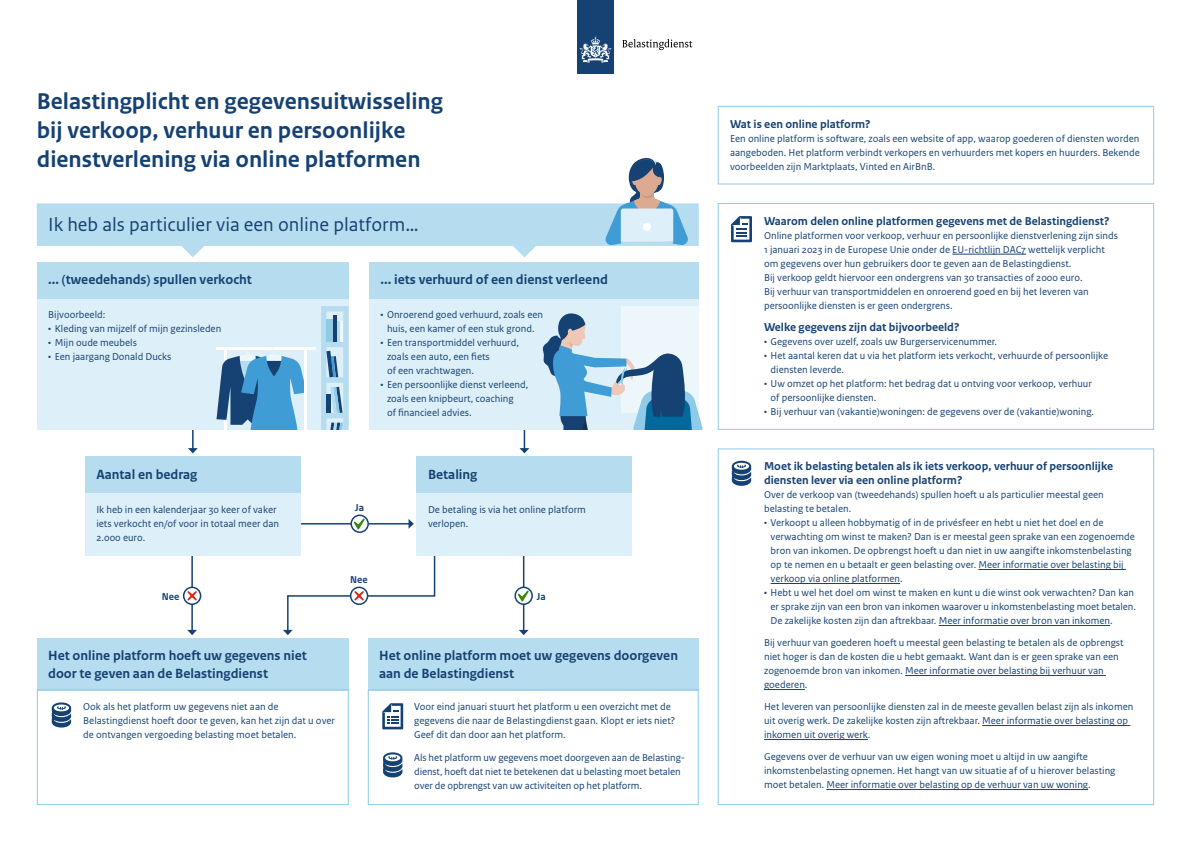
<style>
.page{position:relative;width:1191px;height:842px;background:#fff}
.page>*{position:absolute;margin:0;border:0;box-sizing:border-box;transform-origin:0 0}
.H1_Kop{font:700 24px/28.8px "Rijksoverheid Sans Text";color:#154273}
.t1{font:20px "Rijksoverheid Sans Text";color:#154273}
.H2_kop_nw{font:700 14px/18.5px "Rijksoverheid Sans Text";color:#154273}
.H2_kop_nw-2{font:700 12px/14px "Rijksoverheid Sans Text";color:#154273}
.Bodytekst{font:10.5px/14px "Rijksoverheid Sans Text";color:#154273}
.t2{font:700 10.5px "Rijksoverheid Sans Text";color:#154273}
</style>
<div class="page">
<hr style="left:523px;top:546px;width:1px;height:85px;background:#154273">
<svg style="left:519px;top:630px;width:9px;height:5px"></svg>
<hr style="left:191px;top:546px;width:2px;height:85px;background:#154273">
<svg style="left:187px;top:630px;width:10px;height:5px"></svg>
<svg style="left:37px;top:158px;width:662px;height:88px"></svg>
<svg style="left:52px;top:702px;width:19px;height:25px"></svg>
<svg style="left:383px;top:752px;width:19px;height:25px"></svg>
<svg style="left:382px;top:703px;width:21px;height:26px"></svg>
<svg style="left:731px;top:216px;width:21px;height:26px"></svg>
<svg style="left:732px;top:461px;width:19px;height:25px"></svg>
<div style="left:577px;top:0;width:36px;height:73px;background:#154273"></div>
<svg style="left:579px;top:36px;width:32px;height:27px"></svg>
<svg style="left:622px;top:39px;width:70px;height:11px"></svg>
<img style="left:38px;top:204px;width:662px;height:423px">
<div style="left:37px;top:638px;width:312px;height:52px;background:#b6ddef"></div>
<div style="left:37px;top:689px;width:312px;height:116px;border:1px solid #8fcae7"></div>
<div style="left:368px;top:638px;width:331px;height:52px;background:#b6ddef"></div>
<div style="left:368px;top:689px;width:331px;height:116px;border:1px solid #8fcae7"></div>
<div style="left:717px;top:106px;width:437px;height:78px;border:1px solid #8fcae7"></div>
<hr style="left:952px;top:254px;width:74px;height:1px;background:#154273">
<div style="left:717px;top:203px;width:437px;height:227px;border:1px solid #8fcae7"></div>
<hr style="left:978px;top:569px;width:147px;height:1px;background:#154273">
<hr style="left:770px;top:583px;width:130px;height:1px;background:#154273">
<hr style="left:938px;top:625px;width:172px;height:1px;background:#154273">
<hr style="left:905px;top:675px;width:201px;height:1px;background:#154273">
<hr style="left:764px;top:689px;width:41px;height:1px;background:#154273">
<hr style="left:982px;top:725px;width:148px;height:1px;background:#154273">
<hr style="left:764px;top:739px;width:104px;height:1px;background:#154273">
<hr style="left:826px;top:789px;width:262px;height:1px;background:#154273">
<div style="left:717px;top:448px;width:437px;height:357px;border:1px solid #8fcae7"></div>
<h1 class="H1_Kop" style="left:37px;top:88px;width:407px">Belastingplicht en gegevensuitwisseling bij verkoop, verhuur en persoonlijke dienstverlening via online platformen</h1>
<h2 class="t1" style="left:48px;top:213px;width:372px">Ik heb als particulier via een online platform…</h2>
<h3 class="H2_kop_nw" style="left:48px;top:271px;width:205px">... (tweedehands) spullen verkocht</h3>
<p class="Bodytekst" style="left:48px;top:308px;width:59px">Bijvoorbeeld:</p>
<p class="Bodytekst" style="left:48px;top:322px;width:175px">• Kleding van mijzelf of mijn gezinsleden</p>
<p class="Bodytekst" style="left:48px;top:336px;width:90px">• Mijn oude meubels</p>
<p class="Bodytekst" style="left:48px;top:350px;width:125px">• Een jaargang Donald Ducks</p>
<h3 class="H2_kop_nw" style="left:380px;top:271px;width:229px">... iets verhuurd of een dienst verleend</h3>
<p class="Bodytekst" style="left:380px;top:308px;width:164px;text-align:center">• Onroerend goed verhuurd, zoals een huis, een kamer of een stuk grond.</p>
<p class="Bodytekst" style="left:387px;top:336px;width:133px;text-indent:-7px">• Een transportmiddel verhuurd, zoals een auto, een fiets<br>of een vrachtwagen.</p>
<p class="Bodytekst" style="left:387px;top:378px;width:143px;text-indent:-7px">• Een persoonlijke dienst verleend, zoals een knipbeurt, coaching<br>of financieel advies.</p>
<h3 class="H2_kop_nw" style="left:96px;top:465px;width:103px">Aantal en bedrag</h3>
<h3 class="H2_kop_nw" style="left:428px;top:465px;width:51px">Betaling</h3>
<p class="Bodytekst" style="left:96px;top:503px;width:184px">Ik heb in een kalenderjaar 30 keer of vaker iets verkocht en/of voor in totaal meer dan<br>2.000 euro.</p>
<p class="t2" style="left:162px;top:591px;width:19px">Nee</p>
<p class="t2" style="left:355px;top:502px;width:10px">Ja</p>
<p class="t2" style="left:350px;top:574px;width:19px">Nee</p>
<p class="Bodytekst" style="left:428px;top:503px;width:159px">De betaling is via het online platform verlopen.</p>
<p class="t2" style="left:537px;top:591px;width:10px">Ja</p>
<h2 class="H2_kop_nw" style="left:48px;top:646px;width:260px">Het online platform hoeft uw gegevens niet door te geven aan de Belastingdienst</h2>
<p class="Bodytekst" style="left:83px;top:700px;width:253px">Ook als het platform uw gegevens niet aan de<br>Belastingdienst hoeft door te geven, kan het zijn dat u over de ontvangen vergoeding belasting moet betalen.</p>
<h2 class="H2_kop_nw" style="left:379px;top:646px;width:300px">Het online platform moet uw gegevens doorgeven aan de Belastingdienst</h2>
<p class="Bodytekst" style="left:414px;top:700px;width:262px">Voor eind januari stuurt het platform u een overzicht met de gegevens die naar de Belastingdienst gaan. Klopt er iets niet?<br>Geef dit dan door aan het platform.</p>
<p class="Bodytekst" style="left:414px;top:750px;width:272px">Als het platform uw gegevens moet doorgeven aan de Belasting&shy;dienst, hoeft dat niet te betekenen dat u belasting moet betalen over de opbrengst van uw activiteiten op het platform.</p>
<h2 class="H2_kop_nw-2" style="left:730px;top:117px;width:142px">Wat is een online platform?</h2>
<p class="Bodytekst" style="left:730px;top:132px;width:411px;text-align:justify">Een online platform is software, zoals een website of app, waarop goederen of diensten worden aangeboden. Het platform verbindt verkopers en verhuurders met kopers en huurders. Bekende voorbeelden zijn Marktplaats, Vinted en AirBnB.</p>
<h2 class="H2_kop_nw-2" style="left:764px;top:214px;width:347px">Waarom delen online platformen gegevens met de Belastingdienst?</h2>
<p class="Bodytekst" style="left:764px;top:229px;width:355px">Online platformen voor verkoop, verhuur en persoonlijke dienstverlening zijn sinds<br>1 januari 2023 in de Europese Unie onder de EU-richtlijn DAC7 wettelijk verplicht om gegevens over hun gebruikers door te geven aan de Belastingdienst.</p>
<p class="Bodytekst" style="left:764px;top:271px;width:320px">Bij verkoop geldt hiervoor een ondergrens van 30 transacties of 2000 euro.</p>
<p class="Bodytekst" style="left:764px;top:285px;width:326px">Bij verhuur van transportmiddelen en onroerend goed en bij het leveren van persoonlijke diensten is er geen ondergrens.</p>
<h2 class="H2_kop_nw-2" style="left:764px;top:320px;width:197px">Welke gegevens zijn dat bijvoorbeeld?</h2>
<p class="Bodytekst" style="left:764px;top:335px;width:235px">• Gegevens over uzelf, zoals uw Burgerservicenummer.</p>
<p class="Bodytekst" style="left:770px;top:349px;width:339px;text-indent:-7px">• Het aantal keren dat u via het platform iets verkocht, verhuurde of persoonlijke diensten leverde.</p>
<p class="Bodytekst" style="left:770px;top:377px;width:323px;text-indent:-7px">• Uw omzet op het platform: het bedrag dat u ontving voor verkoop, verhuur of persoonlijke diensten.</p>
<p class="Bodytekst" style="left:764px;top:405px;width:331px">• Bij verhuur van (vakantie)woningen: de gegevens over de (vakantie)woning.</p>
<h2 class="H2_kop_nw-2" style="left:764px;top:460px;width:351px">Moet ik belasting betalen als ik iets verkoop, verhuur of persoonlijke diensten lever via een online platform?</h2>
<p class="Bodytekst" style="left:764px;top:488px;width:341px">Over de verkoop van (tweedehands) spullen hoeft u als particulier meestal geen belasting te betalen.</p>
<p class="Bodytekst" style="left:770px;top:516px;width:366px;text-indent:-7px">• Verkoopt u alleen hobbymatig of in de privésfeer en hebt u niet het doel en de verwachting om winst te maken? Dan is er meestal geen sprake van een zogenoemde bron van inkomen. De opbrengst hoeft u dan niet in uw aangifte inkomstenbelasting op te nemen en u betaalt er geen belasting over. Meer informatie over belasting bij verkoop via online platformen.</p>
<p class="Bodytekst" style="left:770px;top:586px;width:367px;text-indent:-7px">• Hebt u wel het doel om winst te maken en kunt u die winst ook verwachten? Dan kan er sprake zijn van een bron van inkomen waarover u inkomstenbelasting moet betalen.<br>De zakelijke kosten zijn dan aftrekbaar. Meer informatie over bron van inkomen.</p>
<p class="Bodytekst" style="left:764px;top:636px;width:361px">Bij verhuur van goederen hoeft u meestal geen belasting te betalen als de opbrengst niet hoger is dan de kosten die u hebt gemaakt. Want dan is er geen sprake van een zogenoemde bron van inkomen. Meer informatie over belasting bij verhuur van goederen.</p>
<p class="Bodytekst" style="left:764px;top:700px;width:371px">Het leveren van persoonlijke diensten zal in de meeste gevallen belast zijn als inkomen uit overig werk. De zakelijke kosten zijn aftrekbaar. Meer informatie over belasting op inkomen uit overig werk.</p>
<p class="Bodytekst" style="left:764px;top:750px;width:353px">Gegevens over de verhuur van uw eigen woning moet u altijd in uw aangifte inkomstenbelasting opnemen. Het hangt van uw situatie af of u hierover belasting moet betalen. Meer informatie over belasting op de verhuur van uw woning.</p>
</div>
